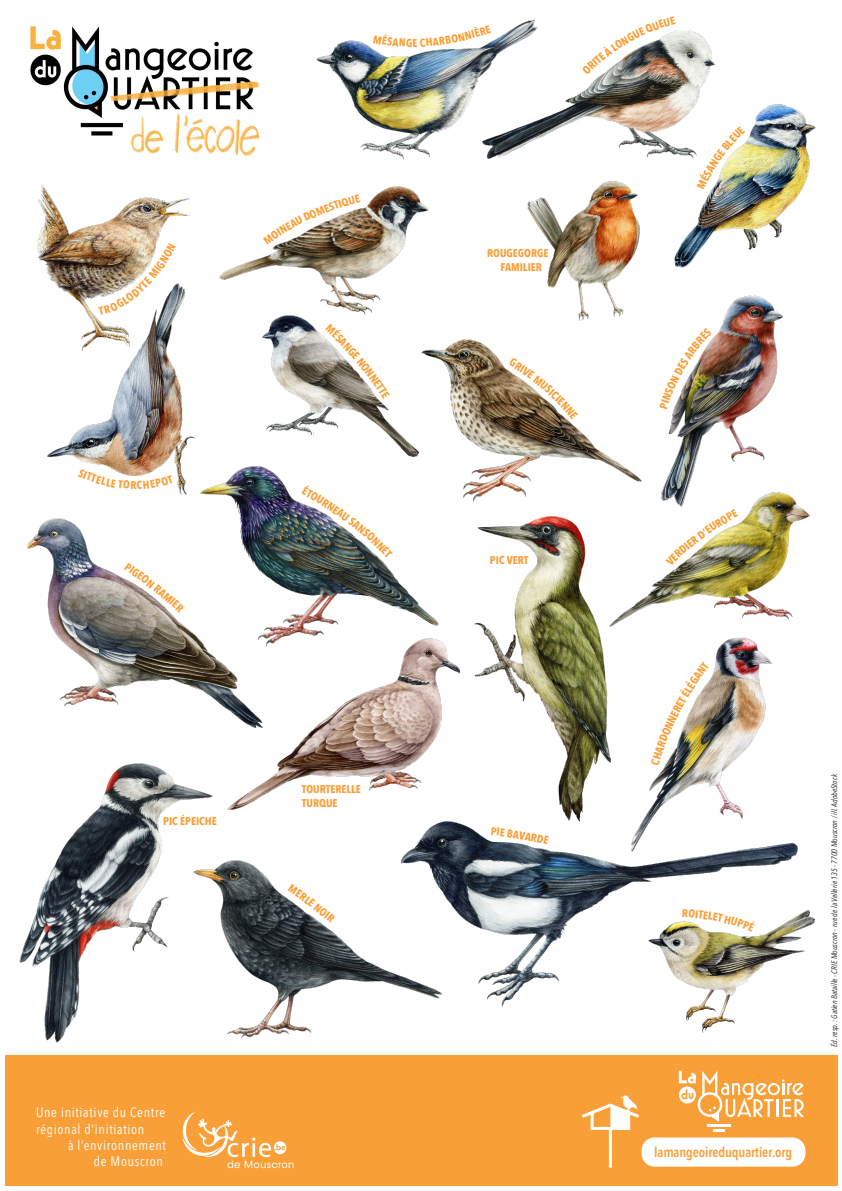
<style>
.page{position:relative;width:842px;height:1191px;background:#fff}
.page>*{position:absolute;margin:0;border:0;box-sizing:border-box;transform-origin:0 0}
.t1{font:600 14px "Avenir Next Condensed";letter-spacing:-.01em;color:#f99f38}
.t2{font:13.7px "Avenir Next Condensed";letter-spacing:.05em;color:#fff}
.t3{font:700 11.2px "Avenir Next Condensed";color:#f99f38}
.t4{font:italic 8px "Avenir Next Condensed";color:#231f20}
</style>
<div class="page">
<div style="left:5px;top:1055px;width:832px;height:131px;background:#f99f38"></div>
<img style="left:30px;top:26px;width:230px;height:130px">
<img style="left:182px;top:1111px;width:112px;height:58px">
<div style="left:642px;top:1137px;width:163px;height:29px;background:#fff;border-radius:13px"></div>
<svg style="left:582px;top:1095px;width:60px;height:73px"></svg>
<svg style="left:713px;top:1129px;width:12px;height:2px"></svg>
<hr style="left:707px;top:1124px;width:24px;height:2px;background:#fff">
<svg style="left:679px;top:1070px;width:125px;height:51px"></svg>
<img style="left:37px;top:184px;width:153px;height:99px">
<img style="left:661px;top:296px;width:122px;height:197px">
<img style="left:316px;top:19px;width:222px;height:141px">
<img style="left:27px;top:518px;width:201px;height:192px">
<img style="left:674px;top:105px;width:142px;height:163px">
<img style="left:262px;top:315px;width:157px;height:141px">
<img style="left:228px;top:640px;width:231px;height:169px">
<img style="left:220px;top:186px;width:209px;height:128px">
<img style="left:48px;top:283px;width:147px;height:211px">
<img style="left:212px;top:860px;width:189px;height:178px">
<img style="left:200px;top:466px;width:239px;height:181px">
<img style="left:474px;top:517px;width:136px;height:304px">
<img style="left:401px;top:821px;width:397px;height:185px">
<img style="left:649px;top:910px;width:166px;height:123px">
<img style="left:20px;top:764px;width:192px;height:278px">
<img style="left:528px;top:182px;width:111px;height:139px">
<img style="left:421px;top:339px;width:220px;height:162px">
<img style="left:609px;top:493px;width:201px;height:133px">
<img style="left:631px;top:637px;width:141px;height:214px">
<img style="left:482px;top:31px;width:232px;height:127px">
<svg style="left:582px;top:30px;width:94px;height:45px"></svg>
<svg style="left:697px;top:126px;width:48px;height:63px"></svg>
<img style="left:661px;top:327px;width:51px;height:82px">
<svg style="left:665px;top:509px;width:73px;height:57px"></svg>
<svg style="left:683px;top:909px;width:72px;height:22px"></svg>
<svg style="left:491px;top:827px;width:58px;height:17px"></svg>
<svg style="left:288px;top:884px;width:48px;height:39px"></svg>
<svg style="left:124px;top:562px;width:61px;height:51px"></svg>
<img style="left:651px;top:661px;width:58px;height:104px">
<svg style="left:509px;top:358px;width:69px;height:61px"></svg>
<svg style="left:263px;top:194px;width:97px;height:50px"></svg>
<svg style="left:325px;top:324px;width:65px;height:75px"></svg>
<img style="left:302px;top:484px;width:91px;height:74px">
<svg style="left:373px;top:35px;width:32px;height:12px"></svg>
<svg style="left:413px;top:25px;width:78px;height:22px"></svg>
<img style="left:98px;top:242px;width:78px;height:73px">
<svg style="left:77px;top:468px;width:53px;height:21px"></svg>
<svg style="left:137px;top:475px;width:37px;height:14px"></svg>
<p class="t3" style="left:130px;top:478px;width:8px">R</p>
<p class="t3" style="left:406px;top:36px;width:8px">G</p>
<p class="t3" style="left:487px;top:246px;width:63px">ROUGEGORGE</p>
<p class="t3" style="left:501px;top:260px;width:43px">FAMILIER</p>
<p class="t3" style="left:490px;top:553px;width:40px">PIC VERT</p>
<p class="t3" style="left:163px;top:814px;width:55px">PIC ÉPEICHE</p>
<p class="t3" style="left:302px;top:782px;width:61px">TOURTERELLE</p>
<p class="t3" style="left:302px;top:796px;width:37px">TURQUE</p>
<p class="t2" style="left:36px;top:1100px;width:131px">Une initiative du Centre</p>
<p class="t2" style="left:36px;top:1117px;width:110px">régional d’initiation</p>
<p class="t2" style="left:68px;top:1133px;width:99px">à l’environnement</p>
<p class="t2" style="left:94px;top:1149px;width:71px">de Mouscron</p>
<p class="t4" style="left:829px;top:1046px;width:274px;rotate:-90deg">Éd. resp. : Gatien Bataille - CRIE Mouscron - rue de la Vellerie 135 - 7700 Mouscron / ill. AdobeStock</p>
<p class="t1" style="left:654px;top:1140px;width:140px">lamangeoireduquartier.org</p>
</div>
